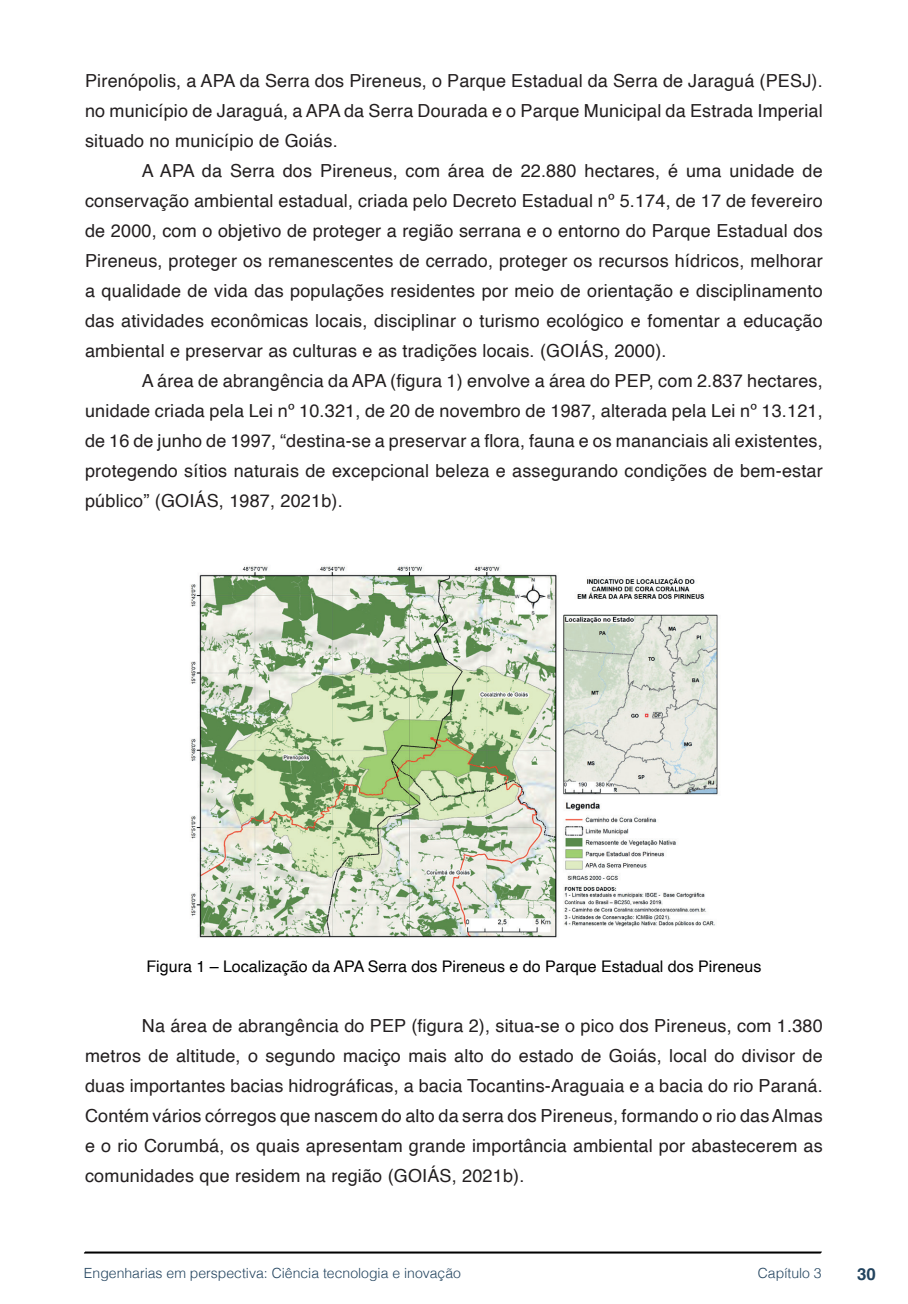
<style>
.page{position:relative;width:908px;height:1304px;background:#fff}
.page>*{position:absolute;margin:0;border:0;box-sizing:border-box;transform-origin:0 0}
.txt{font:18px/30px "Helvetica";letter-spacing:.01em;color:#231f20;text-align:justify}
.t1{font:700 16.8px "Helvetica";color:#23445f}
.imagens_graf_tab{font:16px "Helvetica";color:#000}
.t2{font:300 14px "Helvetica";color:#23445f}
</style>
<div class="page">
<svg style="left:84px;top:1251px;width:737px;height:3px;background:#515151"></svg>
<img style="left:191px;top:565px;width:527px;height:373px">
<p class="txt" style="left:85px;top:66px;width:738px">Pirenópolis, a APA da Serra dos Pireneus, o Parque Estadual da Serra de Jaraguá (PESJ). no município de Jaraguá, a APA da Serra Dourada e o Parque Municipal da Estrada Imperial situado no município de Goiás.</p>
<p class="txt" style="left:85px;top:156px;width:738px;text-indent:57px">A APA da Serra dos Pireneus, com área de 22.880 hectares, é uma unidade de conservação ambiental estadual, criada pelo Decreto Estadual nº 5.174, de 17 de fevereiro de 2000, com o objetivo de proteger a região serrana e o entorno do Parque Estadual dos Pireneus, proteger os remanescentes de cerrado, proteger os recursos hídricos, melhorar a qualidade de vida das populações residentes por meio de orientação e disciplinamento das atividades econômicas locais, disciplinar o turismo ecológico e fomentar a educação ambiental e preservar as culturas e as tradições locais. (GOIÁS, 2000).</p>
<p class="txt" style="left:85px;top:366px;width:738px;text-indent:57px">A área de abrangência da APA (figura 1) envolve a área do PEP, com 2.837 hectares, unidade criada pela Lei nº 10.321, de 20 de novembro de 1987, alterada pela Lei nº 13.121, de 16 de junho de 1997, “destina-se a preservar a flora, fauna e os mananciais ali existentes, protegendo sítios naturais de excepcional beleza e assegurando condições de bem-estar público” (GOIÁS, 1987, 2021b).</p>
<p class="imagens_graf_tab" style="left:146px;top:954px;width:616px">Figura 1 – Localização da APA Serra dos Pireneus e do Parque Estadual dos Pireneus</p>
<p class="txt" style="left:85px;top:1011px;width:738px;text-indent:57px">Na área de abrangência do PEP (figura 2), situa-se o pico dos Pireneus, com 1.380 metros de altitude, o segundo maciço mais alto do estado de Goiás, local do divisor de duas importantes bacias hidrográficas, a bacia Tocantins-Araguaia e a bacia do rio Paraná.<br>Contém vários córregos que nascem do alto da serra dos Pireneus, formando o rio das Almas e o rio Corumbá, os quais apresentam grande importância ambiental por abastecerem as comunidades que residem na região (GOIÁS, 2021b).</p>
<p class="t2" style="left:84px;top:1261px;width:378px">Engenharias em perspectiva: Ciência tecnologia e inovação</p>
<p class="t2" style="left:757px;top:1261px;width:65px">Capítulo 3</p>
<p class="t1" style="left:856px;top:1264px;width:20px">30</p>
</div>
